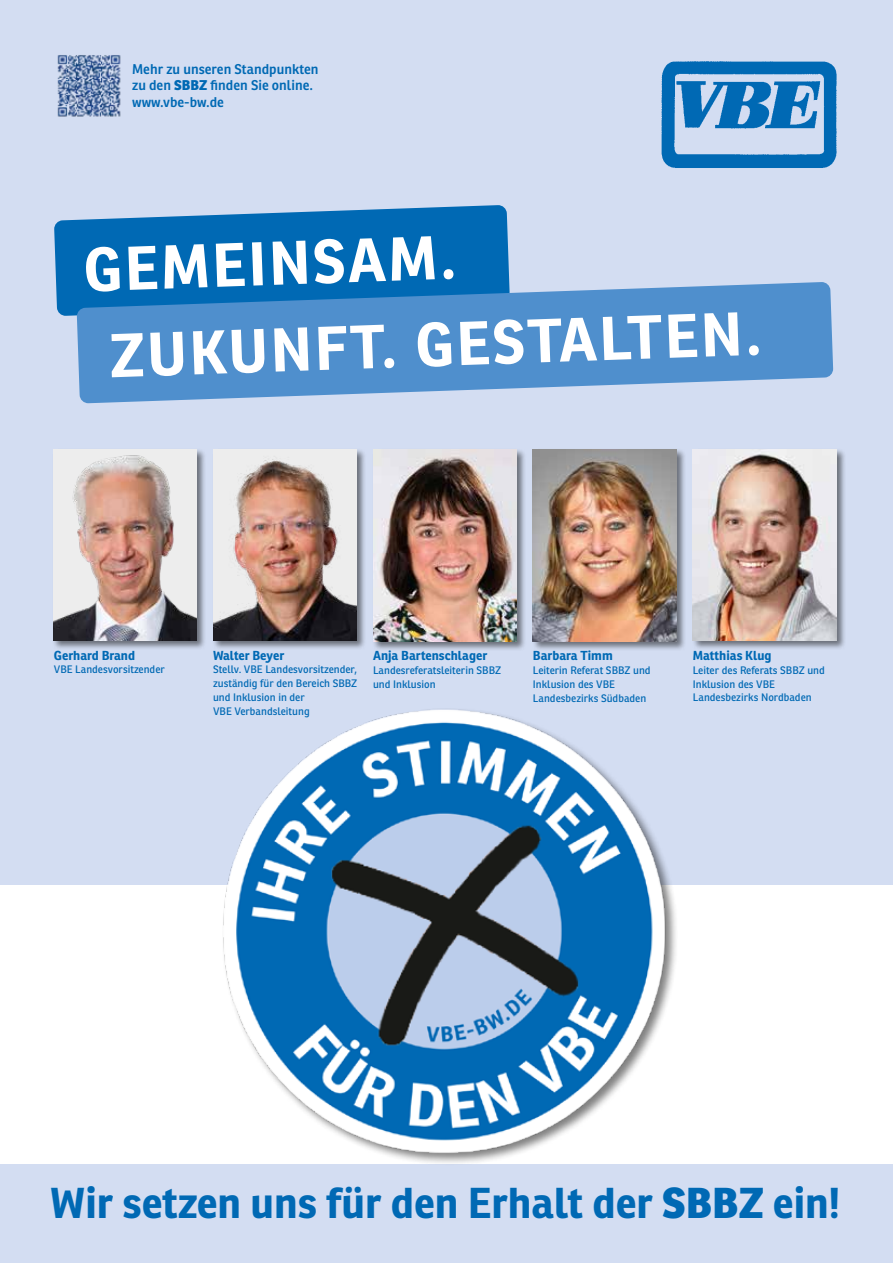
<style>
.page{position:relative;width:893px;height:1263px;background:#fff}
.page>*{position:absolute;margin:0;border:0;box-sizing:border-box;transform-origin:0 0}
.t1{font:700 60px/86.7px "Ronnia";color:#fff}
.t2{font:700 42px "Ronnia";color:#0069b4}
.t3{font:600 13.65px/16.5px "Ronnia";color:#0069b4}
.t4{font:700 12.6px "Ronnia";color:#0069b4}
.t5{font:10.5px/13.6px "Ronnia";color:#0069b4}
.s1{font-weight:800}
</style>
<div class="page">
<div style="left:0;top:0;width:893px;height:884px;background:#d3ddf2"></div>
<img style="left:57px;top:55px;width:64px;height:62px">
<svg style="left:54px;top:205px;width:456px;height:111px;background:#1776bb"></svg>
<svg style="left:77px;top:282px;width:756px;height:121px;background:#5895cf"></svg>
<div style="left:0;top:1164px;width:893px;height:99px;background:#d3ddf2"></div>
<div style="left:52px;top:448px;width:154px;height:203px;background:#000;opacity:.5"></div>
<img style="left:53px;top:449px;width:144px;height:192px">
<div style="left:212px;top:448px;width:154px;height:203px;background:#000;opacity:.5"></div>
<img style="left:213px;top:449px;width:144px;height:192px">
<div style="left:372px;top:448px;width:154px;height:203px;background:#000;opacity:.5"></div>
<img style="left:373px;top:450px;width:144px;height:191px">
<div style="left:532px;top:448px;width:154px;height:203px;background:#000;opacity:.5"></div>
<img style="left:533px;top:450px;width:144px;height:191px">
<div style="left:692px;top:448px;width:154px;height:203px;background:#000;opacity:.5"></div>
<img style="left:693px;top:449px;width:143px;height:192px">
<img style="left:661px;top:61px;width:176px;height:107px">
<img style="left:221px;top:709px;width:453px;height:454px">
<h3 class="t3" style="left:132px;top:61px;width:188px">Mehr zu unseren Standpunkten zu den <span class="s1">SBBZ</span> finden Sie online. www.vbe-bw.de</h3>
<h1 class="t1" style="left:105px;top:225px;width:654px;text-indent:-23px;rotate:-2deg">GEMEINSAM.<br>ZUKUNFT. GESTALTEN.</h1>
<p class="t4" style="left:54px;top:647px;width:83px">Gerhard Brand</p>
<p class="t5" style="left:54px;top:663px;width:113px">VBE Landesvorsitzender</p>
<p class="t4" style="left:213px;top:647px;width:73px">Walter Beyer</p>
<p class="t5" style="left:213px;top:663px;width:146px">Stellv. VBE Landesvorsitzender, zuständig für den Bereich SBBZ und Inklusion in der<br>VBE Verbandsleitung</p>
<p class="t4" style="left:373px;top:648px;width:116px">Anja Bartenschlager</p>
<p class="t5" style="left:373px;top:663px;width:130px">Landesreferatsleiterin SBBZ und Inklusion</p>
<p class="t4" style="left:533px;top:648px;width:81px">Barbara Timm</p>
<p class="t5" style="left:533px;top:663px;width:119px">Leiterin Referat SBBZ und<br>Inklusion des VBE<br>Landesbezirks Südbaden</p>
<p class="t4" style="left:693px;top:647px;width:80px">Matthias Klug</p>
<p class="t5" style="left:693px;top:663px;width:133px">Leiter des Referats SBBZ und<br>Inklusion des VBE<br>Landesbezirks Nordbaden</p>
<h2 class="t2" style="left:50px;top:1176px;width:791px">Wir setzen uns für den Erhalt der <span class="s1">SBBZ</span> ein!</h2>
</div>
